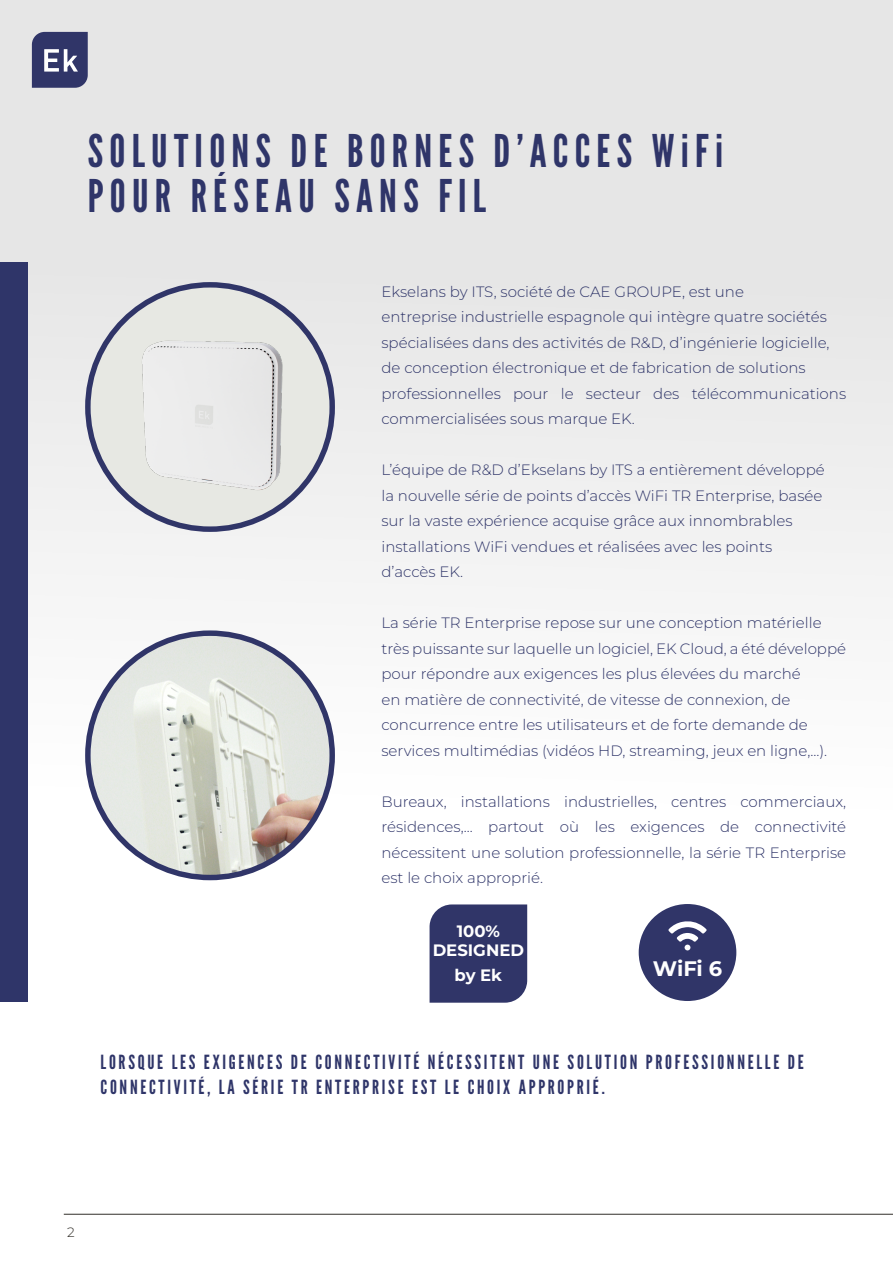
<style>
.page{position:relative;width:893px;height:1263px;background:#fff}
.page>*{position:absolute;margin:0;border:0;box-sizing:border-box;transform-origin:0 0}
.t1{font:45px/45px "League Gothic";letter-spacing:.14em;color:#2f3569}
.t2{font:700 21px "Montserrat";color:#fff}
.t3{font:19.5px/25.3px "League Gothic";letter-spacing:.14em;color:#2f3569}
.t4{font:700 16.5px/19.8px "Montserrat";color:#fff;text-align:center}
.t5{font:300 15px/25.5px "Montserrat";color:#2f3569}
.t6{font:300 13.5px "Montserrat";color:#312e29}
</style>
<div class="page">
<div style="left:0;top:0;width:893px;height:880px;background:linear-gradient(to bottom,#e0e0e0,#fcfcfd)"></div>
<hr style="left:64px;top:1214px;width:829px;height:1px;background:#312e29">
<div style="left:0;top:262px;width:28px;height:739px;background:#2f3569"></div>
<svg style="left:32px;top:32px;width:56px;height:56px"></svg>
<img style="left:88px;top:633px;width:244px;height:244px;border-radius:122px">
<svg style="left:88px;top:285px;width:244px;height:244px;fill:#e7e8e3"></svg>
<img style="left:112px;top:304px;width:196px;height:209px">
<div style="left:430px;top:904px;width:97px;height:99px;background:#303568"></div>
<div style="left:639px;top:904px;width:97px;height:97px;background:#303568;border-radius:50%"></div>
<svg style="left:668px;top:921px;width:39px;height:29px"></svg>
<h1 class="t1" style="left:88px;top:128px;width:637px">SOLUTIONS DE BORNES D’ACCES WiFi<br>POUR RÉSEAU SANS FIL</h1>
<p class="t5" style="left:381px;top:278px;width:466px">Ekselans by ITS, société de CAE GROUPE, est une<br>entreprise industrielle espagnole qui intègre quatre sociétés spécialisées dans des activités de R&amp;D, d’ingénierie logicielle, de conception électronique et de fabrication de solutions professionnelles pour le secteur des télécommunications commercialisées sous marque EK.</p>
<p class="t5" style="left:381px;top:457px;width:445px">L’équipe de R&amp;D d’Ekselans by ITS a entièrement développé la nouvelle série de points d’accès WiFi TR Enterprise, basée sur la vaste expérience acquise grâce aux innombrables installations WiFi vendues et réalisées avec les points d’accès EK.</p>
<p class="t5" style="left:381px;top:610px;width:466px">La série TR Enterprise repose sur une conception matérielle très puissante sur laquelle un logiciel, EK Cloud, a été développé pour répondre aux exigences les plus élevées du marché<br>en matière de connectivité, de vitesse de connexion, de concurrence entre les utilisateurs et de forte demande de services multimédias (vidéos HD, streaming, jeux en ligne,...).</p>
<p class="t5" style="left:381px;top:788px;width:466px;text-align:justify">Bureaux, installations industrielles, centres commerciaux, résidences,... partout où les exigences de connectivité nécessitent une solution professionnelle, la série TR Enterprise est le choix approprié.</p>
<p class="t4" style="left:433px;top:920px;width:93px">100%<br>DESIGNED</p>
<p class="t4" style="left:455px;top:965px;width:49px">by Ek</p>
<h2 class="t2" style="left:653px;top:953px;width:71px">WiFi 6</h2>
<h3 class="t3" style="left:101px;top:1049px;width:705px">LORSQUE LES EXIGENCES DE CONNECTIVITÉ NÉCESSITENT UNE SOLUTION PROFESSIONNELLE DE<br>CONNECTIVITÉ, LA SÉRIE TR ENTERPRISE EST LE CHOIX APPROPRIÉ.</h3>
<p class="t6" style="left:67px;top:1223px;width:9px">2</p>
</div>
